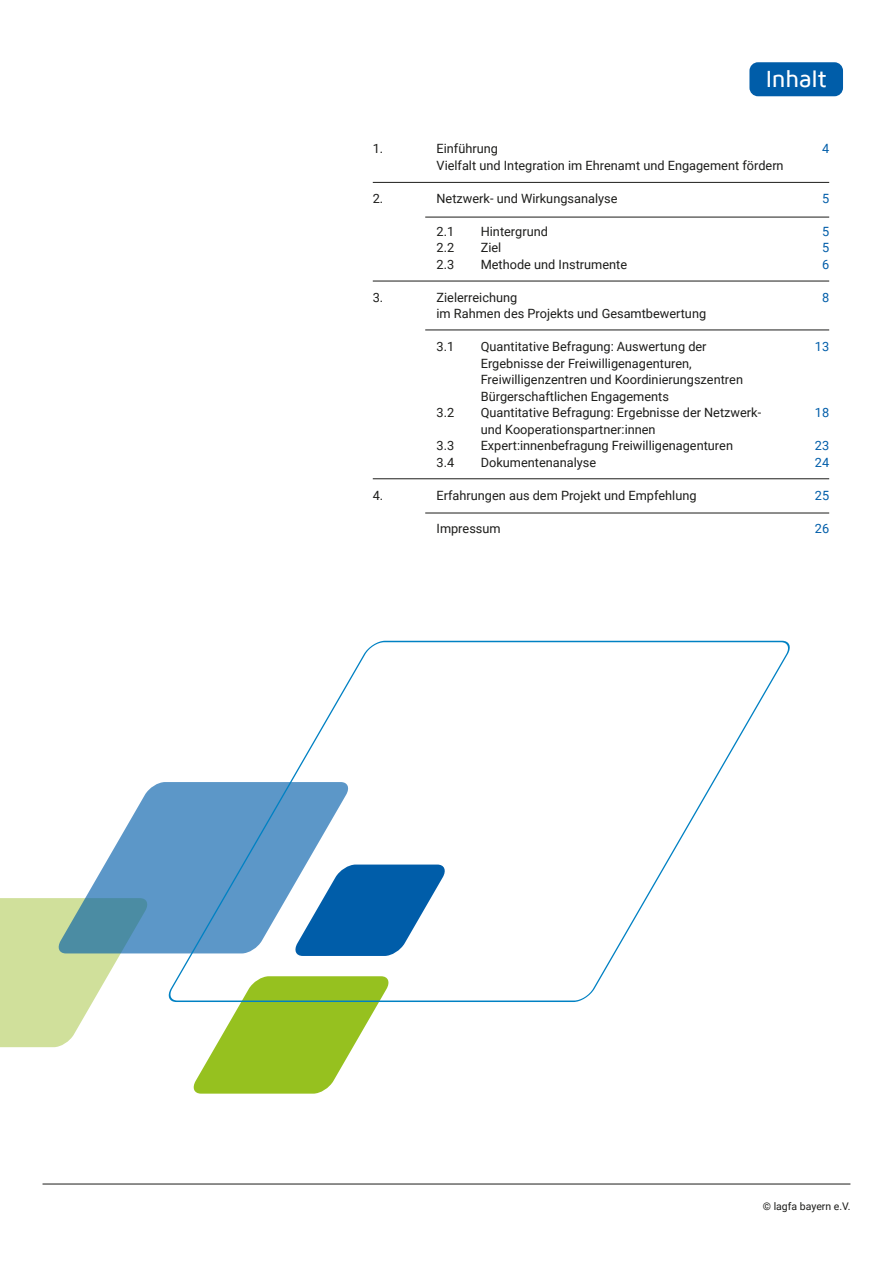
<style>
.page{position:relative;width:893px;height:1263px;background:#fff}
.page>*{position:absolute;margin:0;border:0;box-sizing:border-box;transform-origin:0 0}
.t1{font:500 24px "Maven Pro";letter-spacing:-.015em;color:#fff}
.t2{font:12.75px/16.5px "Roboto";color:#1d1d1b}
.t3{font:12.75px "Roboto";color:#005da9}
.t4{font:10.5px "Roboto";color:#1d1d1b}
</style>
<div class="page">
<hr style="left:43px;top:1184px;width:807px;height:1px;background:#1d1d1b">
<div style="left:749px;top:62px;width:94px;height:34px;background:#005da9;border-radius:9px"></div>
<hr style="left:373px;top:182px;width:456px;height:1px;background:#1d1d1b">
<hr style="left:373px;top:281px;width:456px;height:1px;background:#1d1d1b">
<hr style="left:373px;top:478px;width:456px;height:1px;background:#1d1d1b">
<hr style="left:425px;top:217px;width:404px;height:1px;background:#1d1d1b">
<hr style="left:425px;top:330px;width:404px;height:1px;background:#1d1d1b">
<hr style="left:425px;top:513px;width:404px;height:1px;background:#1d1d1b">
<svg style="left:193px;top:1003px;width:186px;height:91px"></svg>
<svg style="left:0;top:898px;width:153px;height:149px"></svg>
<svg style="left:53px;top:782px;width:109px;height:171px"></svg>
<svg style="left:162px;top:640px;width:628px;height:363px"></svg>
<h1 class="t1" style="left:766px;top:66px;width:62px">Inhalt</h1>
<p class="t2" style="left:373px;top:140px;width:12px">1.</p>
<p class="t2" style="left:437px;top:140px;width:63px">Einführung</p>
<p class="t3" style="left:822px;top:140px;width:9px">4</p>
<p class="t2" style="left:437px;top:156px;width:349px">Vielfalt und Integration im Ehrenamt und Engagement fördern</p>
<p class="t2" style="left:373px;top:189px;width:12px">2.</p>
<p class="t2" style="left:437px;top:189px;width:182px">Netzwerk- und Wirkungsanalyse</p>
<p class="t3" style="left:822px;top:189px;width:9px">5</p>
<p class="t2" style="left:437px;top:222px;width:19px">2.1</p>
<p class="t2" style="left:481px;top:222px;width:69px">Hintergrund</p>
<p class="t3" style="left:822px;top:222px;width:9px">5</p>
<p class="t2" style="left:437px;top:239px;width:19px">2.2</p>
<p class="t2" style="left:481px;top:239px;width:22px">Ziel</p>
<p class="t3" style="left:822px;top:239px;width:9px">5</p>
<p class="t2" style="left:437px;top:255px;width:19px">2.3</p>
<p class="t2" style="left:481px;top:255px;width:148px">Methode und Instrumente</p>
<p class="t3" style="left:822px;top:255px;width:9px">6</p>
<p class="t2" style="left:373px;top:288px;width:12px">3.</p>
<p class="t2" style="left:436px;top:288px;width:82px">Zielerreichung</p>
<p class="t3" style="left:822px;top:288px;width:9px">8</p>
<p class="t2" style="left:436px;top:305px;width:271px">im Rahmen des Projekts und Gesamtbewertung</p>
<p class="t2" style="left:436px;top:338px;width:19px">3.1</p>
<p class="t2" style="left:481px;top:338px;width:227px">Quantitative Befragung: Auswertung der</p>
<p class="t3" style="left:815px;top:338px;width:16px">13</p>
<p class="t2" style="left:481px;top:354px;width:264px">Ergebnisse der Freiwilligenagenturen,<br>Freiwilligenzentren und Koordinierungszentren<br>Bürgerschaftlichen Engagements</p>
<p class="t2" style="left:436px;top:404px;width:19px">3.2</p>
<p class="t2" style="left:481px;top:404px;width:282px">Quantitative Befragung: Ergebnisse der Netzwerk-</p>
<p class="t3" style="left:815px;top:404px;width:16px">18</p>
<p class="t2" style="left:481px;top:420px;width:176px">und Kooperationspartner:innen</p>
<p class="t2" style="left:436px;top:437px;width:19px">3.3</p>
<p class="t2" style="left:481px;top:437px;width:254px">Expert:innenbefragung Freiwilligenagenturen</p>
<p class="t3" style="left:815px;top:437px;width:16px">23</p>
<p class="t2" style="left:436px;top:453px;width:19px">3.4</p>
<p class="t2" style="left:481px;top:453px;width:117px">Dokumentenanalyse</p>
<p class="t3" style="left:815px;top:453px;width:16px">24</p>
<p class="t2" style="left:373px;top:486px;width:12px">4.</p>
<p class="t2" style="left:436px;top:486px;width:262px">Erfahrungen aus dem Projekt und Empfehlung</p>
<p class="t3" style="left:815px;top:486px;width:16px">25</p>
<p class="t2" style="left:436px;top:519px;width:66px">Impressum</p>
<p class="t3" style="left:815px;top:519px;width:16px">26</p>
<p class="t4" style="left:763px;top:1199px;width:89px">© lagfa bayern e.V.</p>
</div>
